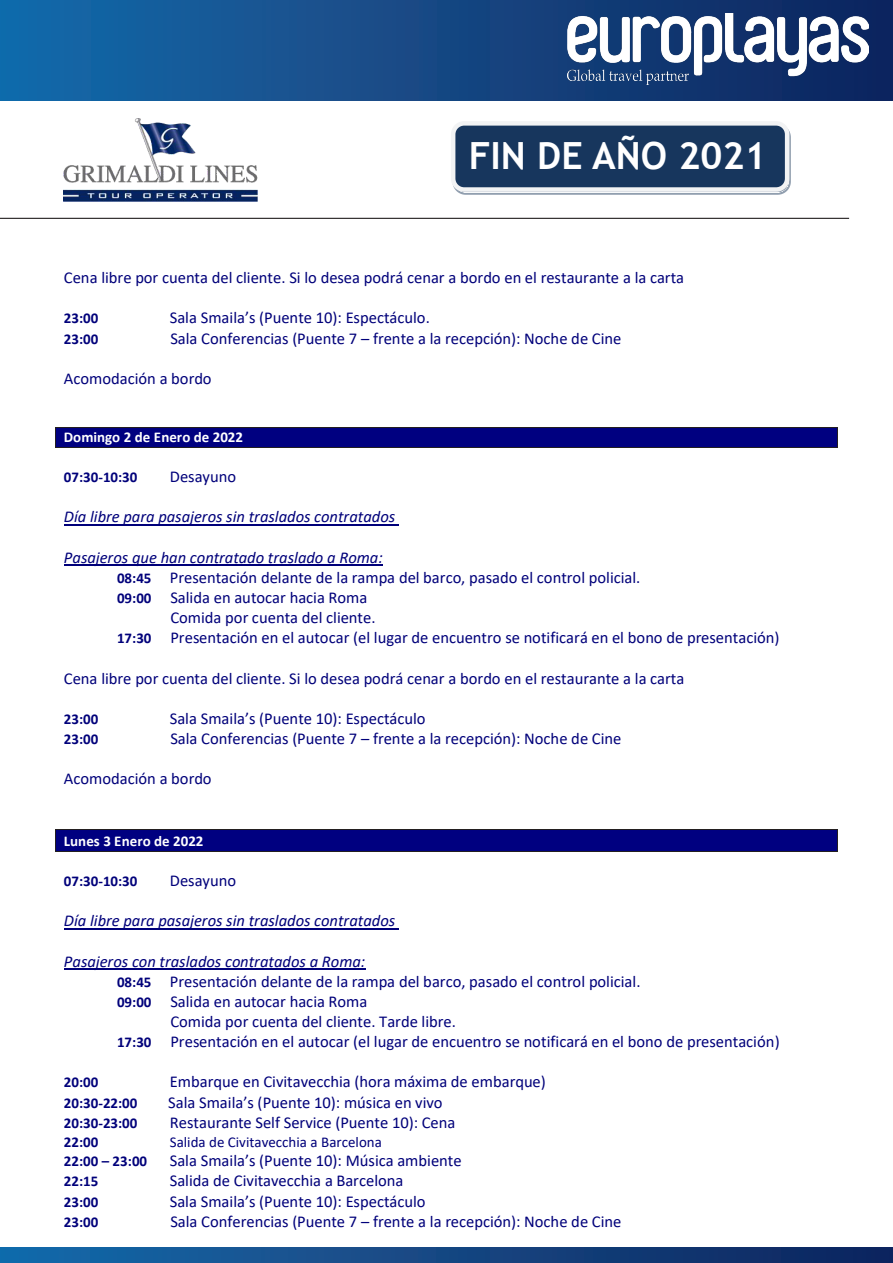
<style>
.page{position:relative;width:893px;height:1263px;background:#fff}
.page>*{position:absolute;margin:0;border:0;box-sizing:border-box;transform-origin:0 0}
.t1{font:700 37.5px "Trebuchet MS";color:#fff}
.t2{font:16.5px "Calibri";color:#00007a}
.t3{font:italic 16.5px "Calibri";color:#00007a}
.t4{font:700 15px "Calibri";color:#00007a}
.t5{font:700 15px "Calibri";letter-spacing:.005em;color:#fff}
.t6{font:15px "Calibri";color:#00007a}
.s1{font-weight:700;font-size:15px}
</style>
<div class="page">
<img style="left:64px;top:119px;width:194px;height:83px">
<hr style="left:0;top:218px;width:849px;height:1px;background:#231f20">
<svg style="left:455px;top:131px;width:336px;height:64px"></svg>
<div style="left:451px;top:121px;width:338px;height:71px;background:#17365d;border:4px solid #f2f3f4;border-radius:11px"></div>
<div style="left:56px;top:427px;width:781px;height:20px;background:#000080"></div>
<hr style="left:56px;top:427px;width:781px;height:1px;background:#231f20">
<hr style="left:56px;top:447px;width:781px;height:1px;background:#231f20">
<svg style="left:55px;top:427px;width:1px;height:21px"></svg>
<svg style="left:837px;top:427px;width:1px;height:21px"></svg>
<hr style="left:64px;top:524px;width:335px;height:1px;background:#00007a">
<hr style="left:64px;top:564px;width:319px;height:2px;background:#00007a">
<div style="left:56px;top:830px;width:781px;height:21px;background:#000080"></div>
<hr style="left:56px;top:829px;width:781px;height:1px;background:#231f20">
<hr style="left:56px;top:851px;width:781px;height:1px;background:#231f20">
<svg style="left:55px;top:829px;width:1px;height:23px"></svg>
<svg style="left:837px;top:829px;width:1px;height:23px"></svg>
<hr style="left:64px;top:928px;width:335px;height:1px;background:#00007a">
<hr style="left:64px;top:968px;width:301px;height:1px;background:#00007a">
<div style="left:0;top:0;width:893px;height:101px;background:linear-gradient(to right,#176aaa,#10245d)"></div>
<img style="left:567px;top:14px;width:301px;height:70px">
<div style="left:0;top:1247px;width:892px;height:16px;background:linear-gradient(to right,#176aaa,#0f245d)"></div>
<p class="t1" style="left:469px;top:132px;width:299px">FIN DE AÑO 2021</p>
<p class="t2" style="left:64px;top:266px;width:622px">Cena libre por cuenta del cliente. Si lo desea podrá cenar a bordo en el restaurante a la carta</p>
<p class="t4" style="left:64px;top:308px;width:36px">23:00</p>
<p class="t2" style="left:170px;top:306px;width:262px">Sala Smaila’s (Puente 10): Espectáculo.</p>
<p class="t4" style="left:64px;top:328px;width:36px">23:00</p>
<p class="t2" style="left:170px;top:327px;width:453px">Sala Conferencias (Puente 7 – frente a la recepción): Noche de Cine</p>
<p class="t2" style="left:64px;top:367px;width:149px">Acomodación a bordo</p>
<p class="t5" style="left:64px;top:426px;width:181px">Domingo 2 de Enero de 2022</p>
<p class="t4" style="left:64px;top:466px;width:75px">07:30-10:30</p>
<p class="t2" style="left:170px;top:465px;width:68px">Desayuno</p>
<p class="t3" style="left:64px;top:505px;width:333px">Día libre para pasajeros sin traslados contratados</p>
<p class="t3" style="left:64px;top:546px;width:320px">Pasajeros que han contratado traslado a Roma:</p>
<p class="t2" style="left:117px;top:566px;width:525px"><span class="s1">08:45</span> Presentación delante de la rampa del barco, pasado el control policial.</p>
<p class="t2" style="left:117px;top:586px;width:252px"><span class="s1">09:00</span> Salida en autocar hacia Roma</p>
<p class="t2" style="left:170px;top:606px;width:207px">Comida por cuenta del cliente.</p>
<p class="t2" style="left:117px;top:626px;width:664px"><span class="s1">17:30</span> Presentación en el autocar (el lugar de encuentro se notificará en el bono de presentación)</p>
<p class="t2" style="left:64px;top:667px;width:622px">Cena libre por cuenta del cliente. Si lo desea podrá cenar a bordo en el restaurante a la carta</p>
<p class="t4" style="left:64px;top:708px;width:36px">23:00</p>
<p class="t2" style="left:170px;top:707px;width:257px">Sala Smaila’s (Puente 10): Espectáculo</p>
<p class="t4" style="left:64px;top:728px;width:36px">23:00</p>
<p class="t2" style="left:170px;top:727px;width:453px">Sala Conferencias (Puente 7 – frente a la recepción): Noche de Cine</p>
<p class="t2" style="left:64px;top:767px;width:149px">Acomodación a bordo</p>
<p class="t5" style="left:64px;top:830px;width:141px">Lunes 3 Enero de 2022</p>
<p class="t4" style="left:64px;top:870px;width:75px">07:30-10:30</p>
<p class="t2" style="left:170px;top:869px;width:68px">Desayuno</p>
<p class="t3" style="left:64px;top:909px;width:333px">Día libre para pasajeros sin traslados contratados</p>
<p class="t3" style="left:64px;top:949px;width:303px">Pasajeros con traslados contratados a Roma:</p>
<p class="t2" style="left:117px;top:970px;width:525px"><span class="s1">08:45</span> Presentación delante de la rampa del barco, pasado el control policial.</p>
<p class="t2" style="left:117px;top:990px;width:252px"><span class="s1">09:00</span> Salida en autocar hacia Roma</p>
<p class="t2" style="left:170px;top:1010px;width:287px">Comida por cuenta del cliente. Tarde libre.</p>
<p class="t2" style="left:117px;top:1030px;width:664px"><span class="s1">17:30</span> Presentación en el autocar (el lugar de encuentro se notificará en el bono de presentación)</p>
<p class="t4" style="left:64px;top:1072px;width:36px">20:00</p>
<p class="t2" style="left:170px;top:1070px;width:377px">Embarque en Civitavecchia (hora máxima de embarque)</p>
<p class="t4" style="left:64px;top:1092px;width:75px">20:30-22:00</p>
<p class="t2" style="left:168px;top:1091px;width:276px">Sala Smaila’s (Puente 10): música en vivo</p>
<p class="t4" style="left:64px;top:1112px;width:75px">20:30-23:00</p>
<p class="t2" style="left:170px;top:1111px;width:287px">Restaurante Self Service (Puente 10): Cena</p>
<p class="t4" style="left:64px;top:1131px;width:36px">22:00</p>
<p class="t6" style="left:170px;top:1131px;width:214px">Salida de Civitavecchia a Barcelona</p>
<p class="t4" style="left:64px;top:1150px;width:85px">22:00 – 23:00</p>
<p class="t2" style="left:170px;top:1149px;width:293px">Sala Smaila’s (Puente 10): Música ambiente</p>
<p class="t4" style="left:64px;top:1171px;width:36px">22:15</p>
<p class="t2" style="left:170px;top:1169px;width:235px">Salida de Civitavecchia a Barcelona</p>
<p class="t4" style="left:64px;top:1191px;width:36px">23:00</p>
<p class="t2" style="left:170px;top:1189px;width:257px">Sala Smaila’s (Puente 10): Espectáculo</p>
<p class="t4" style="left:64px;top:1211px;width:36px">23:00</p>
<p class="t2" style="left:170px;top:1210px;width:453px">Sala Conferencias (Puente 7 – frente a la recepción): Noche de Cine</p>
</div>
